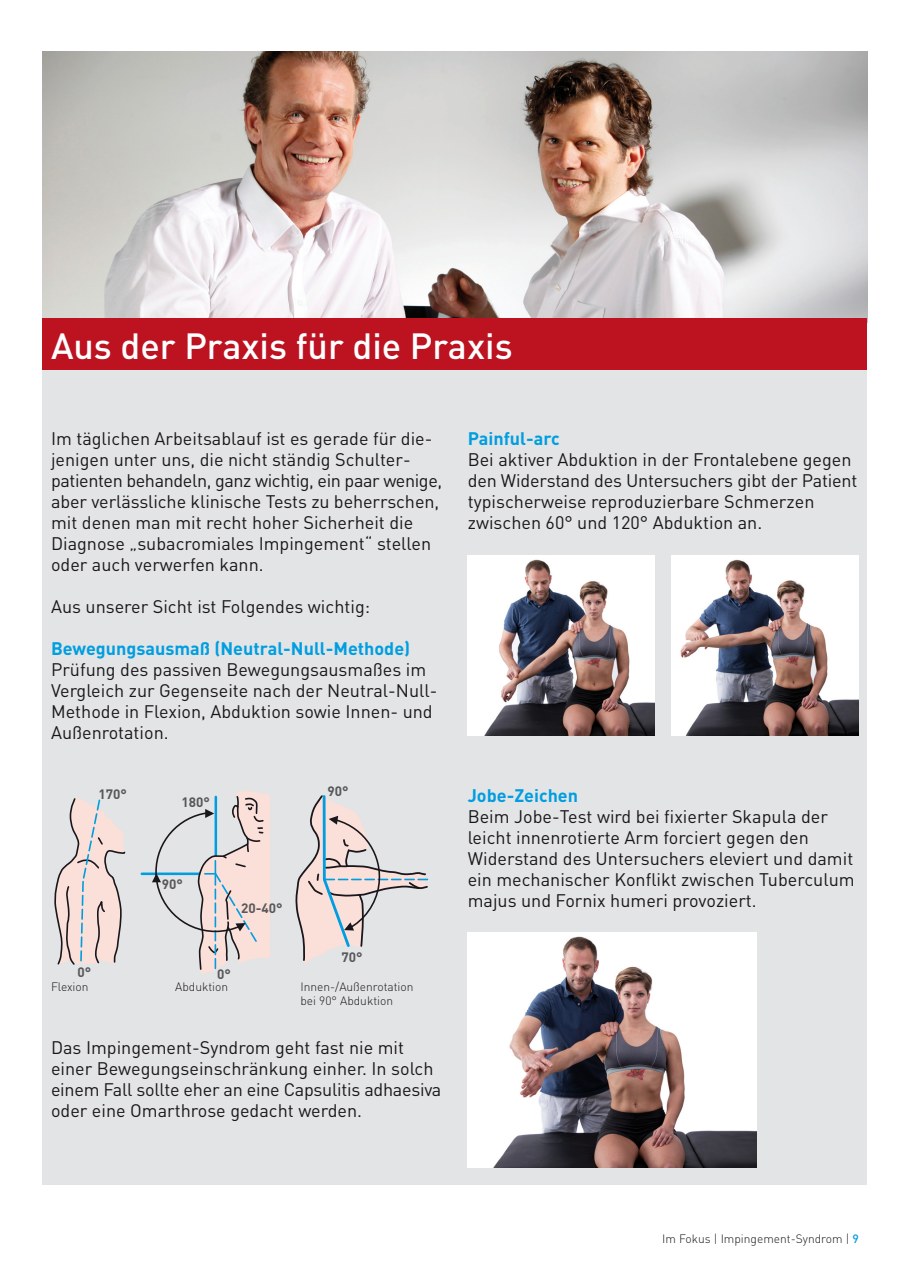
<style>
.page{position:relative;width:910px;height:1280px;background:#fff}
.page>*{position:absolute;margin:0;border:0;box-sizing:border-box;transform-origin:0 0}
.t1{font:500 36px "DIN";color:#fff}
.t2{font:18px/21px "DIN";color:#1a171c}
.t3{font:700 18px "DIN";color:#009ee0}
.t4{font:700 13.5px "DIN";color:#58585a}
.t5{font:300 12px/13.5px "DIN";color:#1a171c}
.s1{font-weight:500;color:#009ee0}
</style>
<div class="page">
<img style="left:43px;top:51px;width:824px;height:268px">
<div style="left:43px;top:370px;width:824px;height:815px;background:#e3e4e5"></div>
<div style="left:43px;top:319px;width:824px;height:51px;background:#bd1220"></div>
<img style="left:672px;top:555px;width:187px;height:180px">
<img style="left:468px;top:933px;width:289px;height:234px">
<hr style="left:142px;top:872px;width:64px;height:3px;background:#009ee0">
<svg style="left:152px;top:791px;width:118px;height:183px"></svg>
<svg style="left:54px;top:798px;width:72px;height:167px"></svg>
<svg style="left:295px;top:795px;width:134px;height:168px"></svg>
<hr style="left:323px;top:796px;width:3px;height:83px;background:#009ee0">
<img style="left:468px;top:555px;width:187px;height:180px">
<h1 class="t1" style="left:51px;top:323px;width:463px">Aus der Praxis für die Praxis</h1>
<p class="t2" style="left:51px;top:427px;width:393px">Im täglichen Arbeitsablauf ist es gerade für die&shy;jenigen unter uns, die nicht ständig Schulter&shy;patienten behandeln, ganz wichtig, ein paar wenige, aber verlässliche klinische Tests zu beherrschen, mit denen man mit recht hoher Sicherheit die Diagnose „subacromiales Impingement“ stellen oder auch verwerfen kann.</p>
<p class="t2" style="left:51px;top:595px;width:321px">Aus unserer Sicht ist Folgendes wichtig:</p>
<p class="t3" style="left:51px;top:637px;width:361px">Bewegungsausmaß (Neutral-Null-Methode)</p>
<p class="t2" style="left:51px;top:658px;width:388px">Prüfung des passiven Bewegungsausmaßes im Vergleich zur Gegenseite nach der Neutral-Null-Methode in Flexion, Abduktion sowie Innen- und Außenrotation.</p>
<p class="t4" style="left:99px;top:785px;width:30px">170°</p>
<p class="t4" style="left:181px;top:793px;width:30px">180°</p>
<p class="t4" style="left:162px;top:876px;width:23px">90°</p>
<p class="t4" style="left:241px;top:899px;width:43px">20-40°</p>
<p class="t4" style="left:78px;top:963px;width:15px">0°</p>
<p class="t4" style="left:217px;top:965px;width:15px">0°</p>
<p class="t4" style="left:327px;top:782px;width:23px">90°</p>
<p class="t4" style="left:342px;top:948px;width:23px">70°</p>
<p class="t5" style="left:51px;top:980px;width:39px">Flexion</p>
<p class="t5" style="left:175px;top:980px;width:55px">Abduktion</p>
<p class="t5" style="left:300px;top:980px;width:115px">Innen-/Außenrotation bei 90° Abduktion</p>
<p class="t2" style="left:51px;top:1036px;width:392px">Das Impingement-Syndrom geht fast nie mit einer Bewegungseinschränkung einher. In solch einem Fall sollte eher an eine Capsulitis adhaesiva oder eine Omarthrose gedacht werden.</p>
<p class="t3" style="left:468px;top:427px;width:93px">Painful-arc</p>
<p class="t2" style="left:468px;top:449px;width:391px">Bei aktiver Abduktion in der Frontalebene gegen den Widerstand des Untersuchers gibt der Patient typischerweise reproduzierbare Schmerzen zwischen 60° und 120° Abduktion an.</p>
<p class="t3" style="left:468px;top:784px;width:112px">Jobe-Zeichen</p>
<p class="t2" style="left:468px;top:806px;width:388px">Beim Jobe-Test wird bei fixierter Skapula der leicht innenrotierte Arm forciert gegen den Widerstand des Untersuchers eleviert und damit ein mechanischer Konflikt zwischen Tuberculum majus und Fornix humeri provoziert.</p>
<p class="t5" style="left:662px;top:1232px;width:198px">Im Fokus | Impingement-Syndrom | <span class="s1">9</span></p>
</div>
